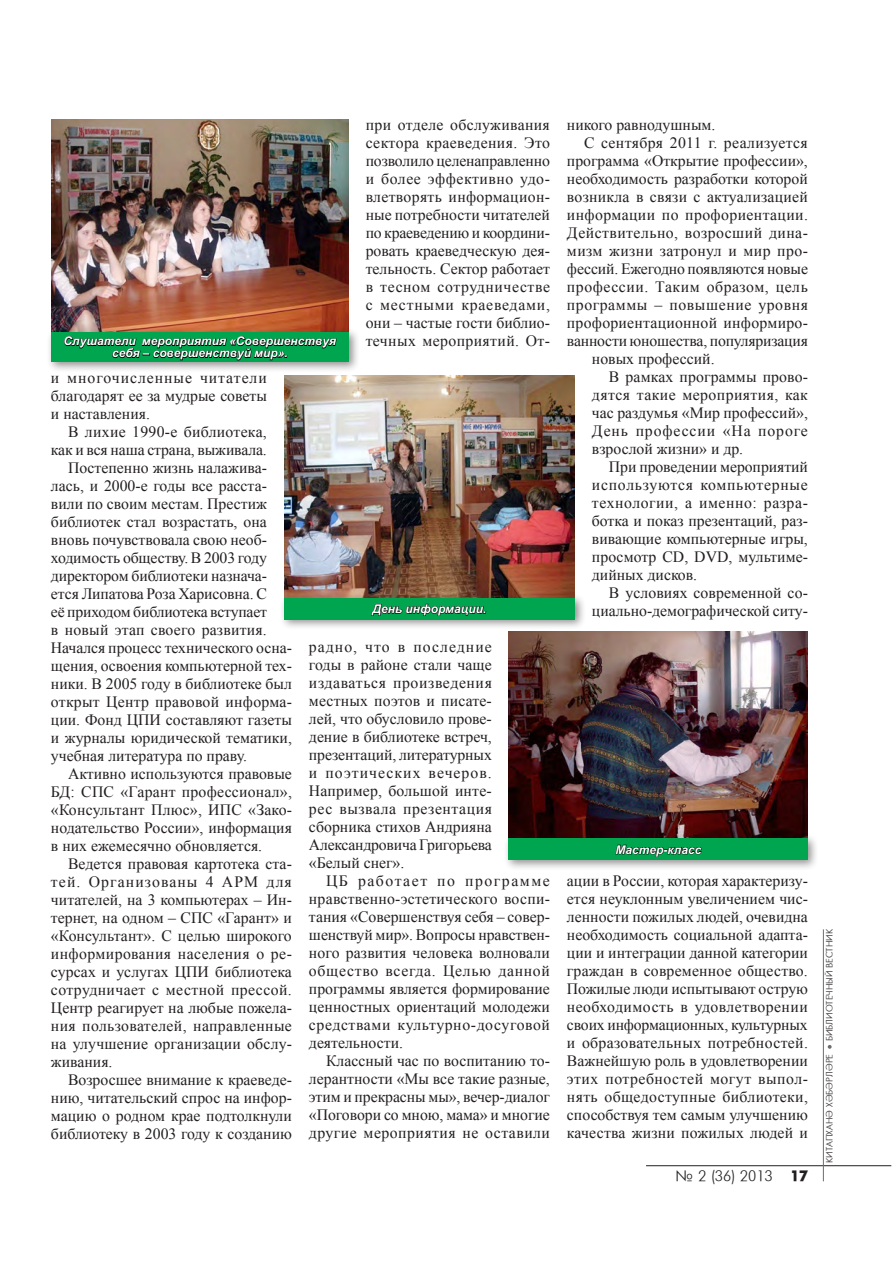
<style>
.page{position:relative;width:893px;height:1263px;background:#fff}
.page>*{position:absolute;margin:0;border:0;box-sizing:border-box;transform-origin:0 0}
._1текст{font:15.75px/18px "Times New Roman";color:#231f20;text-align:justify}
._1текст-2{font:15.75px "Times New Roman";letter-spacing:.025em;color:#231f20}
._1текст-3{font:15.75px "Times New Roman";letter-spacing:.035em;color:#231f20}
._1текст-4{font:15.75px "Times New Roman";letter-spacing:.03em;color:#231f20}
._1текст-5{font:15.75px "Times New Roman";letter-spacing:.02em;color:#231f20}
.t1{font:15px "NT Futuris";color:#231f20}
.t2{font:700 15px "NT Futuris";color:#231f20}
.Подпись_фото{font:italic 700 12px/12px "NTARIAL";color:#fff;text-align:center}
.Подпись_фото-2{font:italic 700 12px "Arial";color:#fff}
.t3{font:9px "NT Futuris";color:#231f20}
</style>
<div class="page">
<hr style="left:646px;top:1165px;width:245px;height:1px;background:#231f20">
<hr style="left:823px;top:929px;width:1px;height:252px;background:#6c6d70">
<svg style="left:828px;top:1045px;width:4px;height:4px"></svg>
<img style="left:51px;top:119px;width:298px;height:208px">
<img style="left:284px;top:375px;width:291px;height:218px">
<img style="left:509px;top:631px;width:299px;height:202px">
<div style="left:46px;top:327px;width:314px;height:46px;background:#231f20;opacity:.5"></div>
<div style="left:51px;top:332px;width:298px;height:30px;background:#00a54f"></div>
<svg style="left:64px;top:336px;width:273px;height:27px"></svg>
<div style="left:279px;top:593px;width:307px;height:38px;background:#231f20;opacity:.5"></div>
<div style="left:284px;top:598px;width:291px;height:21px;background:#00a54f"></div>
<svg style="left:371px;top:603px;width:115px;height:13px"></svg>
<div style="left:504px;top:833px;width:315px;height:38px;background:#231f20;opacity:.5"></div>
<div style="left:509px;top:839px;width:299px;height:21px;background:#00a54f"></div>
<svg style="left:615px;top:844px;width:87px;height:13px"></svg>
<p class="Подпись_фото" style="left:64px;top:335px;width:274px">Слушатели мероприятия «Совершенствуя себя – совершенствуй мир».</p>
<p class="_1текст" style="left:366px;top:115px;width:186px">при отделе обслуживания сектора краеведения. Это позволило целенаправленно и более эффективно удо&shy;влетворять информацион&shy;ные потребности читателей по краеведению и координи&shy;ровать краеведческую дея&shy;тельность. Сектор работает в тесном сотрудничестве с местными краеведами, они – частые гости библио&shy;течных мероприятий. От-</p>
<p class="_1текст" style="left:51px;top:368px;width:217px">и многочисленные читатели благодарят ее за мудрые советы и наставления.</p>
<p class="_1текст" style="left:51px;top:422px;width:217px;text-align:right">В лихие 1990-е библиотека, как и вся наша страна, выживала.</p>
<p class="_1текст" style="left:51px;top:458px;width:242px;text-align:left;text-indent:17px">Постепенно жизнь налажива&shy;лась, и 2000-е годы все расста&shy;вили по своим местам. Престиж библиотек стал возрастать, она вновь почувствовала свою необ&shy;ходимость обществу. В 2003 году директором библиотеки назнача&shy;ется Липатова Роза Харисовна. С<br>её приходом библиотека вступает<br>в новый этап своего развития.<br>Начался процесс технического осна&shy;щения, освоения компьютерной тех&shy;ники. В 2005 году в библиотеке был открыт Центр правовой информа&shy;ции. Фонд ЦПИ составляют газеты и журналы юридической тематики, учебная литература по праву.</p>
<p class="_1текст" style="left:51px;top:764px;width:242px;text-indent:17px">Активно используются правовые БД: СПС «Гарант профессионал», «Консультант Плюс», ИПС «Зако&shy;нодательство России», информация в них ежемесячно обновляется.</p>
<p class="_1текст" style="left:51px;top:854px;width:242px;text-indent:17px">Ведется правовая картотека ста&shy;тей. Организованы 4 АРМ для читателей, на 3 компьютерах – Ин&shy;тернет, на одном – СПС «Гарант» и «Консультант». С целью широкого информирования населения о ре&shy;сурсах и услугах ЦПИ библиотека сотрудничает с местной прессой.<br>Центр реагирует на любые пожела&shy;ния пользователей, направленные на улучшение организации обслу&shy;живания.</p>
<p class="_1текст" style="left:51px;top:1070px;width:242px;text-indent:17px">Возросшее внимание к краеведе&shy;нию, читательский спрос на инфор&shy;мацию о родном крае подтолкнули библиотеку в 2003 году к созданию</p>
<p class="Подпись_фото-2" style="left:372px;top:601px;width:116px">День информации.</p>
<p class="_1текст" style="left:309px;top:638px;width:184px">радно, что в последние годы в районе стали чаще издаваться произведения местных поэтов и писате&shy;лей, что обусловило прове&shy;дение в библиотеке встреч, презентаций, литературных и поэтических вечеров.<br>Например, большой инте&shy;рес вызвала презентация сборника стихов Андрияна Александровича Григорьева «Белый снег».</p>
<p class="_1текст" style="left:309px;top:872px;width:242px;text-indent:17px">ЦБ работает по программе нравственно-эстетического воспи&shy;тания «Совершенствуя себя – совер&shy;шенствуй мир». Вопросы нравствен&shy;ного развития человека волновали общество всегда. Целью данной программы является формирование ценностных ориентаций молодежи средствами культурно-досуговой деятельности.</p>
<p class="_1текст" style="left:309px;top:1052px;width:242px;text-indent:17px">Классный час по воспитанию то&shy;лерантности «Мы все такие разные, этим и прекрасны мы», вечер-диалог «Поговори со мною, мама» и многие другие мероприятия не оставили</p>
<p class="_1текст" style="left:567px;top:115px;width:150px">никого равнодушным.</p>
<p class="_1текст-5" style="left:584px;top:132px;width:225px">С сентября 2011 г. реализуется</p>
<p class="_1текст" style="left:567px;top:151px;width:242px">программа «Открытие профессии»,</p>
<p class="_1текст" style="left:567px;top:169px;width:242px">необходимость разработки которой</p>
<p class="_1текст" style="left:567px;top:187px;width:242px">возникла в связи с актуализацией</p>
<p class="_1текст-2" style="left:567px;top:204px;width:243px">информации по профориентации.</p>
<p class="_1текст-4" style="left:567px;top:222px;width:242px">Действительно, возросший дина-</p>
<p class="_1текст-2" style="left:567px;top:240px;width:242px">мизм жизни затронул и мир про-</p>
<p class="_1текст" style="left:567px;top:259px;width:242px">фессий. Ежегодно появляются новые</p>
<p class="_1текст-3" style="left:567px;top:276px;width:242px">профессии. Таким образом, цель</p>
<p class="_1текст-3" style="left:567px;top:294px;width:242px">программы – повышение уровня</p>
<p class="_1текст" style="left:567px;top:313px;width:242px">профориентационной информиро-</p>
<p class="_1текст" style="left:567px;top:331px;width:243px">ванности юношества, популяризация</p>
<p class="_1текст" style="left:592px;top:349px;width:124px">новых профессий.</p>
<p class="_1текст" style="left:592px;top:367px;width:217px;text-indent:17px">В рамках программы прово&shy;дятся такие мероприятия, как час раздумья «Мир профессий», День профессии «На пороге взрослой жизни» и др.</p>
<p class="_1текст" style="left:592px;top:457px;width:218px;text-indent:17px">При проведении мероприятий используются компьютерные технологии, а именно: разра&shy;ботка и показ презентаций, раз&shy;вивающие компьютерные игры, просмотр CD, DVD, мультиме&shy;дийных дисков.</p>
<p class="_1текст" style="left:592px;top:583px;width:217px;text-align:right">В условиях современной со&shy;циально-демографической ситу-</p>
<p class="Подпись_фото-2" style="left:615px;top:842px;width:87px">Мастер-класс</p>
<p class="_1текст" style="left:567px;top:871px;width:243px">ации в России, которая характеризу&shy;ется неуклонным увеличением чис&shy;ленности пожилых людей, очевидна необходимость социальной адапта&shy;ции и интеграции данной категории граждан в современное общество.<br>Пожилые люди испытывают острую необходимость в удовлетворении своих информационных, культурных и образовательных потребностей.<br>Важнейшую роль в удовлетворении этих потребностей могут выпол&shy;нять общедоступные библиотеки, способствуя тем самым улучшению качества жизни пожилых людей и</p>
<p class="t1" style="left:675px;top:1168px;width:99px">№ 2 (36) 2013</p>
<p class="t2" style="left:790px;top:1167px;width:19px">17</p>
<p class="t3" style="left:825px;top:1041px;width:113px;rotate:-90deg">БИБЛИОТЕЧНЫЙ ВЕСТНИК</p>
<p class="t3" style="left:825px;top:1162px;width:110px;rotate:-90deg">КИТАПХАНЂ ХЂБЂРЛЂРЕ</p>
</div>
